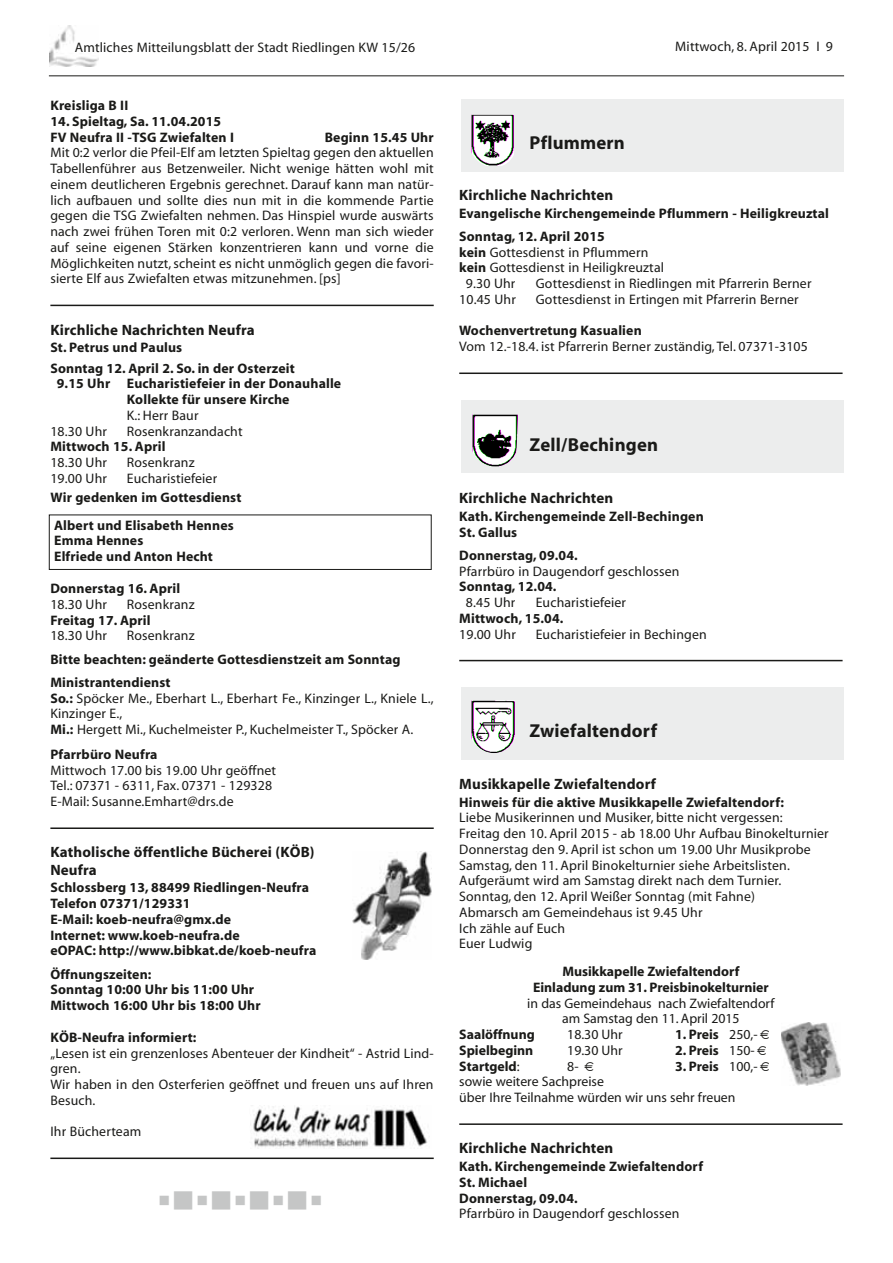
<style>
.page{position:relative;width:893px;height:1263px;background:#fff}
.page>*{position:absolute;margin:0;border:0;box-sizing:border-box;transform-origin:0 0}
.t1{font:31.5px "Wingdings";color:#c5c6c6}
.t2{font:700 18.75px "Myriad";letter-spacing:.01em;color:#1a1a18}
.t3{font:700 15px/17.2px "Myriad";letter-spacing:.01em;color:#1a1a18}
.t4{font:13.8px/15.8px "Myriad";letter-spacing:.01em;color:#1a1a18}
.t5{font:700 13.8px/15.8px "Myriad";letter-spacing:.01em;color:#1a1a18}
.s1{font-weight:700}
.s2{font-weight:400}
</style>
<div class="page">
<hr style="left:50px;top:305px;width:384px;height:1px;background:#1a1a18">
<hr style="left:50px;top:827px;width:384px;height:2px;background:#1a1a18">
<hr style="left:50px;top:1157px;width:384px;height:2px;background:#1a1a18">
<hr style="left:459px;top:372px;width:384px;height:2px;background:#1a1a18">
<hr style="left:459px;top:660px;width:384px;height:1px;background:#1a1a18">
<hr style="left:459px;top:1123px;width:384px;height:2px;background:#1a1a18">
<hr style="left:49px;top:75px;width:795px;height:1px;background:#1a1a18">
<img style="left:49px;top:26px;width:49px;height:41px">
<div style="left:49px;top:514px;width:383px;height:56px;border:1px solid #1a1a18"></div>
<img style="left:353px;top:851px;width:79px;height:109px">
<img style="left:250px;top:1106px;width:178px;height:42px">
<div style="left:461px;top:99px;width:383px;height:72px;background:#eceded"></div>
<img style="left:472px;top:115px;width:42px;height:51px">
<div style="left:461px;top:400px;width:383px;height:73px;background:#eceded"></div>
<img style="left:472px;top:414px;width:45px;height:53px">
<div style="left:461px;top:687px;width:383px;height:72px;background:#eceded"></div>
<img style="left:472px;top:700px;width:43px;height:53px">
<img style="left:781px;top:1022px;width:60px;height:63px">
<p class="t4" style="left:75px;top:40px;width:342px">Amtliches Mitteilungsblatt der Stadt Riedlingen KW 15/26</p>
<p class="t4" style="left:675px;top:39px;width:168px">Mittwoch, 8. April 2015 I 9<sup>9</sup></p>
<p class="t5" style="left:50px;top:99px;width:79px">Kreisliga B II</p>
<p class="t5" style="left:50px;top:114px;width:185px">14. Spieltag, Sa. 11.04.2015<br>FV Neufra II -TSG Zwiefalten I</p>
<p class="t5" style="left:325px;top:130px;width:111px">Beginn 15.45 Uhr</p>
<p class="t4" style="left:50px;top:146px;width:385px;text-align:justify">Mit 0:2 verlor die Pfeil-Elf am letzten Spieltag gegen den aktuellen Tabellenführer aus Betzenweiler. Nicht wenige hätten wohl mit einem deutlicheren Ergebnis gerechnet. Darauf kann man natür&shy;lich aufbauen und sollte dies nun mit in die kommende Partie gegen die TSG Zwiefalten nehmen. Das Hinspiel wurde auswärts nach zwei frühen Toren mit 0:2 verloren. Wenn man sich wieder auf seine eigenen Stärken konzentrieren kann und vorne die Möglichkeiten nutzt, scheint es nicht unmöglich gegen die favori&shy;sierte Elf aus Zwiefalten etwas mitzunehmen. [ps]</p>
<p class="t3" style="left:50px;top:322px;width:206px">Kirchliche Nachrichten Neufra</p>
<p class="t5" style="left:50px;top:339px;width:246px;line-height:20.2px">St. Petrus und Paulus<br>Sonntag 12. April 2. So. in der Osterzeit</p>
<p class="t5" style="left:127px;top:377px;width:216px;text-indent:-70px">9.15 Uhr Eucharistiefeier in der Donauhalle<br>Kollekte für unsere Kirche</p>
<p class="t4" style="left:127px;top:408px;width:73px">K.: Herr Baur</p>
<p class="t4" style="left:50px;top:424px;width:58px">18.30 Uhr</p>
<p class="t4" style="left:127px;top:424px;width:117px">Rosenkranzandacht</p>
<p class="t5" style="left:50px;top:440px;width:117px">Mittwoch 15. April</p>
<p class="t4" style="left:50px;top:456px;width:58px">18.30 Uhr</p>
<p class="t4" style="left:127px;top:456px;width:69px">Rosenkranz</p>
<p class="t4" style="left:50px;top:471px;width:58px">19.00 Uhr</p>
<p class="t4" style="left:127px;top:471px;width:92px">Eucharistiefeier</p>
<p class="t5" style="left:50px;top:491px;width:193px">Wir gedenken im Gottesdienst</p>
<p class="t5" style="left:54px;top:518px;width:181px">Albert und Elisabeth Hennes<br>Emma Hennes<br>Elfriede und Anton Hecht</p>
<p class="t5" style="left:50px;top:582px;width:131px">Donnerstag 16. April</p>
<p class="t4" style="left:50px;top:597px;width:58px">18.30 Uhr</p>
<p class="t4" style="left:127px;top:597px;width:69px">Rosenkranz</p>
<p class="t5" style="left:50px;top:613px;width:102px">Freitag 17. April</p>
<p class="t4" style="left:50px;top:629px;width:58px">18.30 Uhr</p>
<p class="t4" style="left:127px;top:629px;width:69px">Rosenkranz</p>
<p class="t5" style="left:50px;top:648px;width:352px;line-height:23.2px">Bitte beachten: geänderte Gottesdienstzeit am Sonntag<br>Ministrantendienst</p>
<p class="t4" style="left:50px;top:691px;width:385px"><span class="s1">So.:</span> Spöcker Me., Eberhart L., Eberhart Fe., Kinzinger L., Kniele L.,<br>Kinzinger E.,<br><span class="s1">Mi.:</span> Hergett Mi., Kuchelmeister P., Kuchelmeister T., Spöcker A.</p>
<p class="t5" style="left:50px;top:747px;width:109px">Pfarrbüro Neufra</p>
<p class="t4" style="left:50px;top:763px;width:227px">Mittwoch 17.00 bis 19.00 Uhr geöffnet<br>Tel.: 07371 - 6311, Fax. 07371 - 129328<br>E-Mail: Susanne.Emhart@drs.de</p>
<p class="t3" style="left:50px;top:845px;width:266px">Katholische öffentliche Bücherei (KÖB)<br>Neufra</p>
<p class="t5" style="left:50px;top:881px;width:267px">Schlossberg 13, 88499 Riedlingen-Neufra Telefon 07371/129331<br>E-Mail: koeb-neufra@gmx.de<br>Internet: www.koeb-neufra.de<br>eOPAC: http://www.bibkat.de/koeb-neufra</p>
<p class="t5" style="left:50px;top:967px;width:212px">Öffnungszeiten:<br>Sonntag 10:00 Uhr bis 11:00 Uhr<br>Mittwoch 16:00 Uhr bis 18:00 Uhr</p>
<p class="t5" style="left:50px;top:1030px;width:148px">KÖB-Neufra informiert:</p>
<p class="t4" style="left:50px;top:1046px;width:385px">„Lesen ist ein grenzenloses Abenteuer der Kindheit“ - Astrid Lind&shy;gren.<br>Wir haben in den Osterferien geöffnet und freuen uns auf Ihren Besuch.</p>
<p class="t4" style="left:50px;top:1125px;width:92px">Ihr Bücherteam</p>
<h1 class="t1" style="left:157px;top:1183px;width:168px">▪■▪■▪■▪■▪</h1>
<h2 class="t2" style="left:530px;top:136px;width:97px">Pflummern</h2>
<p class="t3" style="left:459px;top:187px;width:156px">Kirchliche Nachrichten</p>
<p class="t5" style="left:459px;top:203px;width:371px;line-height:23.2px">Evangelische Kirchengemeinde Pflummern - Heiligkreuztal<br>Sonntag, 12. April 2015</p>
<p class="t4" style="left:459px;top:245px;width:191px"><span class="s1">kein</span> Gottesdienst in Pflummern</p>
<p class="t4" style="left:459px;top:261px;width:206px"><span class="s1">kein</span> Gottesdienst in Heiligkreuztal</p>
<p class="t4" style="left:466px;top:277px;width:51px">9.30 Uhr</p>
<p class="t4" style="left:536px;top:277px;width:277px">Gottesdienst in Riedlingen mit Pfarrerin Berner</p>
<p class="t4" style="left:459px;top:293px;width:58px">10.45 Uhr</p>
<p class="t4" style="left:536px;top:293px;width:264px">Gottesdienst in Ertingen mit Pfarrerin Berner</p>
<p class="t5" style="left:459px;top:324px;width:184px">Wochenvertretung Kasualien</p>
<p class="t4" style="left:459px;top:340px;width:350px">Vom 12.-18.4. ist Pfarrerin Berner zuständig, Tel. 07371-3105</p>
<h2 class="t2" style="left:530px;top:437px;width:130px">Zell/Bechingen</h2>
<p class="t3" style="left:459px;top:490px;width:156px">Kirchliche Nachrichten</p>
<p class="t5" style="left:459px;top:509px;width:246px">Kath. Kirchengemeinde Zell-Bechingen<br>St. Gallus</p>
<p class="t5" style="left:459px;top:548px;width:120px">Donnerstag, 09.04.</p>
<p class="t4" style="left:459px;top:564px;width:222px">Pfarrbüro in Daugendorf geschlossen</p>
<p class="t5" style="left:459px;top:580px;width:99px">Sonntag, 12.04.</p>
<p class="t4" style="left:466px;top:596px;width:51px">8.45 Uhr</p>
<p class="t4" style="left:536px;top:596px;width:92px">Eucharistiefeier</p>
<p class="t5" style="left:459px;top:611px;width:106px">Mittwoch, 15.04.</p>
<p class="t4" style="left:459px;top:627px;width:58px">19.00 Uhr</p>
<p class="t4" style="left:536px;top:627px;width:172px">Eucharistiefeier in Bechingen</p>
<h2 class="t2" style="left:530px;top:724px;width:129px">Zwiefaltendorf</h2>
<p class="t3" style="left:459px;top:776px;width:198px">Musikkapelle Zwiefaltendorf</p>
<p class="t5" style="left:459px;top:795px;width:326px">Hinweis für die aktive Musikkapelle Zwiefaltendorf:</p>
<p class="t4" style="left:459px;top:811px;width:371px">Liebe Musikerinnen und Musiker, bitte nicht vergessen:<br>Freitag den 10. April 2015 - ab 18.00 Uhr Aufbau Binokelturnier Donnerstag den 9. April ist schon um 19.00 Uhr Musikprobe Samstag, den 11. April Binokelturnier siehe Arbeitslisten.<br>Aufgeräumt wird am Samstag direkt nach dem Turnier.<br>Sonntag, den 12. April Weißer Sonntag (mit Fahne)<br>Abmarsch am Gemeindehaus ist 9.45 Uhr<br>Ich zähle auf Euch<br>Euer Ludwig</p>
<p class="t5" style="left:533px;top:965px;width:237px;text-align:center">Musikkapelle Zwiefaltendorf<br>Einladung zum 31. Preisbinokelturnier</p>
<p class="t4" style="left:527px;top:996px;width:249px;text-align:center">in das Gemeindehaus nach Zwiefaltendorf am Samstag den 11. April 2015</p>
<p class="t5" style="left:459px;top:1028px;width:77px">Saalöffnung</p>
<p class="t4" style="left:567px;top:1028px;width:57px">18.30 Uhr</p>
<p class="t5" style="left:675px;top:1028px;width:84px">1. Preis <span class="s2">250,-</span></p>
<p class="t5" style="left:459px;top:1043px;width:76px">Spielbeginn</p>
<p class="t4" style="left:567px;top:1043px;width:57px">19.30 Uhr</p>
<p class="t5" style="left:675px;top:1043px;width:81px">2. Preis <span class="s2">150-</span></p>
<p class="t5" style="left:459px;top:1059px;width:62px">Startgeld<span class="s2">:</span></p>
<p class="t4" style="left:567px;top:1059px;width:13px">8-</p>
<p class="t5" style="left:675px;top:1059px;width:84px">3. Preis <span class="s2">100,-</span></p>
<p class="t4" style="left:459px;top:1075px;width:278px">sowie weitere Sachpreise<br>über Ihre Teilnahme würden wir uns sehr freuen</p>
<p class="t3" style="left:459px;top:1141px;width:156px">Kirchliche Nachrichten</p>
<p class="t5" style="left:459px;top:1160px;width:245px">Kath. Kirchengemeinde Zwiefaltendorf<br>St. Michael<br>Donnerstag, 09.04.</p>
<p class="t4" style="left:459px;top:1207px;width:222px">Pfarrbüro in Daugendorf geschlossen</p>
</div>
